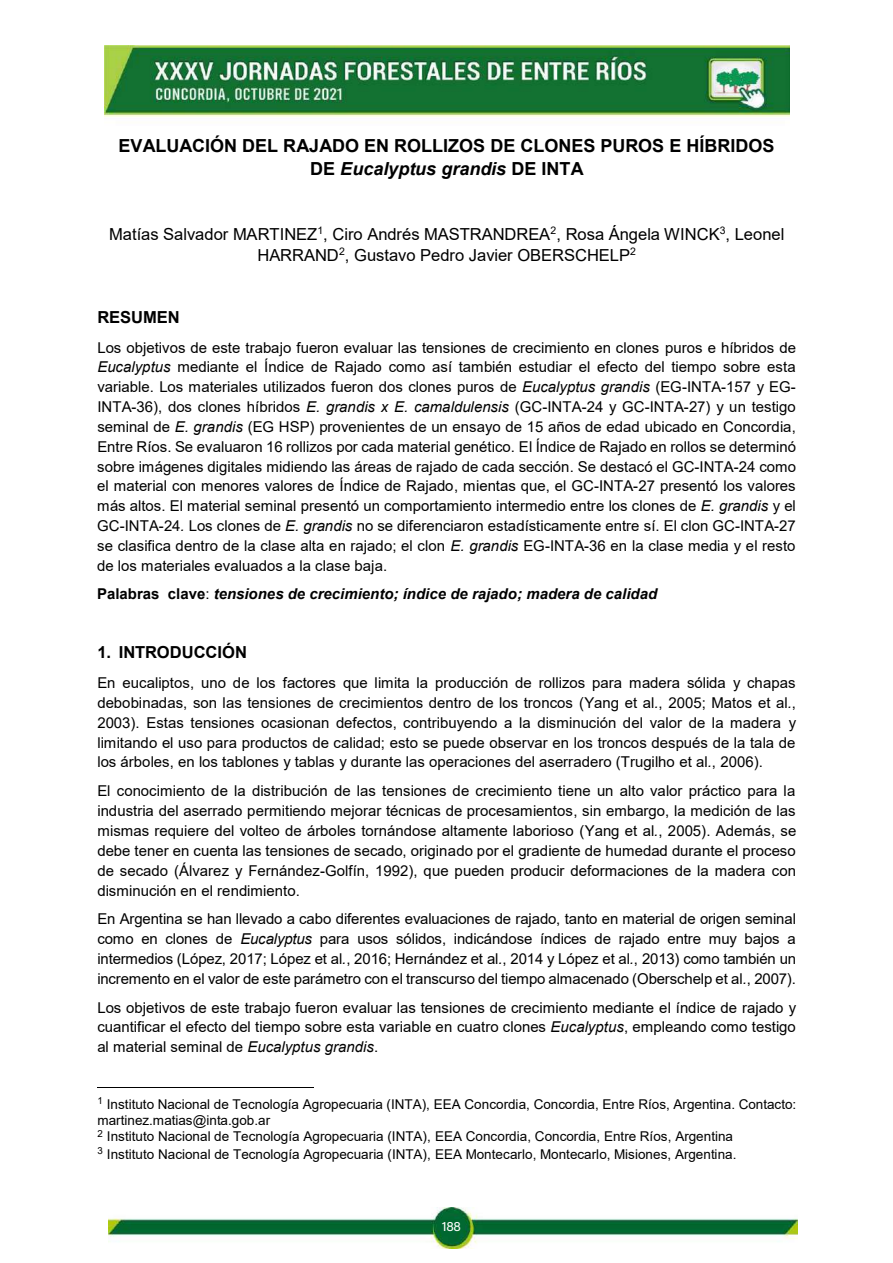
<style>
.page{position:relative;width:893px;height:1263px;background:#fff}
.page>*{position:absolute;margin:0;border:0;box-sizing:border-box;transform-origin:0 0}
.t1{font:700 18px/23.7px "Arial";color:#000;text-align:center}
.t2{font:16.5px/21.8px "Arial";letter-spacing:-.005em;color:#000;text-align:center}
.t3{font:700 16.5px "Arial";letter-spacing:-.005em;color:#000}
.t4{font:15px/19.8px "Arial";color:#000;text-align:justify}
.t5{font:italic 700 15px "Arial";color:#000}
.t6{font:13.5px/16.6px "Arial";color:#000}
.t7{font:13.5px "Acumin Pro";color:#fff}
.s1{font-style:italic}
.s2{font-style:normal}
.s3{font-weight:400;font-style:normal}
</style>
<div class="page">
<img style="left:108px;top:1207px;width:689px;height:41px">
<img style="left:105px;top:45px;width:685px;height:72px">
<hr style="left:97px;top:1087px;width:216px;height:1px;background:#000">
<p class="t1" style="left:118px;top:134px;width:657px">EVALUACIÓN DEL RAJADO EN ROLLIZOS DE CLONES PUROS E HÍBRIDOS<br>DE <span class="s1">Eucalyptus grandis</span> DE INTA</p>
<p class="t2" style="left:109px;top:223px;width:677px">Matías Salvador MARTINEZ<sup>1</sup>, Ciro Andrés MASTRANDREA<sup>2</sup>, Rosa Ángela WINCK<sup>3</sup>, Leonel<br>HARRAND<sup>2</sup>, Gustavo Pedro Javier OBERSCHELP<sup>2</sup></p>
<p class="t3" style="left:97px;top:305px;width:84px">RESUMEN</p>
<p class="t4" style="left:97px;top:337px;width:700px">Los objetivos de este trabajo fueron evaluar las tensiones de crecimiento en clones puros e híbridos de <span class="s1">Eucalyptus</span> mediante el Índice de Rajado como así también estudiar el efecto del tiempo sobre esta variable. Los materiales utilizados fueron dos clones puros de <span class="s1">Eucalyptus grandis</span> (EG-INTA-157 y EG-INTA-36), dos clones híbridos <span class="s1">E. grandis x E. camaldulensis</span> (GC-INTA-24 y GC-INTA-27) y un testigo seminal de <span class="s1">E. grandis</span> (EG HSP) provenientes de un ensayo de 15 años de edad ubicado en Concordia, Entre Ríos. Se evaluaron 16 rollizos por cada material genético. El Índice de Rajado en rollos se determinó sobre imágenes digitales midiendo las áreas de rajado de cada sección. Se destacó el GC-INTA-24 como el material con menores valores de Índice de Rajado, mientas que, el GC-INTA-27 presentó los valores más altos. El material seminal presentó un comportamiento intermedio entre los clones de <span class="s1">E. grandis</span> y el GC-INTA-24<span class="s1">.</span> Los clones de <span class="s1">E. grandis</span> no se diferenciaron estadísticamente entre sí. El clon GC-INTA-27 se clasifica dentro de la clase alta en rajado; el clon <span class="s1">E. grandis</span> EG-INTA-36 en la clase media y el resto de los materiales evaluados a la clase baja.</p>
<p class="t5" style="left:97px;top:584px;width:561px"><span class="s2">Palabras clave</span><span class="s3">:</span> tensiones de crecimiento; índice de rajado; madera de calidad</p>
<p class="t3" style="left:97px;top:641px;width:151px">1. INTRODUCCIÓN</p>
<p class="t4" style="left:97px;top:673px;width:700px">En eucaliptos, uno de los factores que limita la producción de rollizos para madera sólida y chapas debobinadas, son las tensiones de crecimientos dentro de los troncos (Yang et al<span class="s1">.</span>, 2005; Matos et al<span class="s1">.</span>, 2003). Estas tensiones ocasionan defectos, contribuyendo a la disminución del valor de la madera y limitando el uso para productos de calidad; esto se puede observar en los troncos después de la tala de los árboles, en los tablones y tablas y durante las operaciones del aserradero (Trugilho et al<span class="s1">.</span>, 2006).</p>
<p class="t4" style="left:97px;top:781px;width:700px">El conocimiento de la distribución de las tensiones de crecimiento tiene un alto valor práctico para la industria del aserrado permitiendo mejorar técnicas de procesamientos, sin embargo, la medición de las mismas requiere del volteo de árboles tornándose altamente laborioso (Yang et al<span class="s1">.</span>, 2005). Además, se debe tener en cuenta las tensiones de secado, originado por el gradiente de humedad durante el proceso de secado (Álvarez y Fernández-Golfín, 1992), que pueden producir deformaciones de la madera con disminución en el rendimiento.</p>
<p class="t4" style="left:97px;top:909px;width:700px">En Argentina se han llevado a cabo diferentes evaluaciones de rajado, tanto en material de origen seminal como en clones de <span class="s1">Eucalyptus</span> para usos sólidos, indicándose índices de rajado entre muy bajos a intermedios (López, 2017; López et al<span class="s1">.</span>, 2016; Hernández et al<span class="s1">.</span>, 2014 y López et al<span class="s1">.</span>, 2013) como también un incremento en el valor de este parámetro con el transcurso del tiempo almacenado (Oberschelp et al<span class="s1">.</span>, 2007).</p>
<p class="t4" style="left:97px;top:998px;width:700px">Los objetivos de este trabajo fueron evaluar las tensiones de crecimiento mediante el índice de rajado y cuantificar el efecto del tiempo sobre esta variable en cuatro clones <span class="s1">Eucalyptus</span>, empleando como testigo al material seminal de <span class="s1">Eucalyptus grandis</span>.</p>
<p class="t6" style="left:97px;top:1095px;width:700px"><sup>1</sup> Instituto Nacional de Tecnología Agropecuaria (INTA), EEA Concordia, Concordia, Entre Ríos, Argentina. Contacto: martinez.matias@inta.gob.ar<br><sup>2</sup> Instituto Nacional de Tecnología Agropecuaria (INTA), EEA Concordia, Concordia, Entre Ríos, Argentina<br><sup>3</sup> Instituto Nacional de Tecnología Agropecuaria (INTA), EEA Montecarlo, Montecarlo, Misiones, Argentina.</p>
<p class="t7" style="left:442px;top:1217px;width:20px">188</p>
</div>
